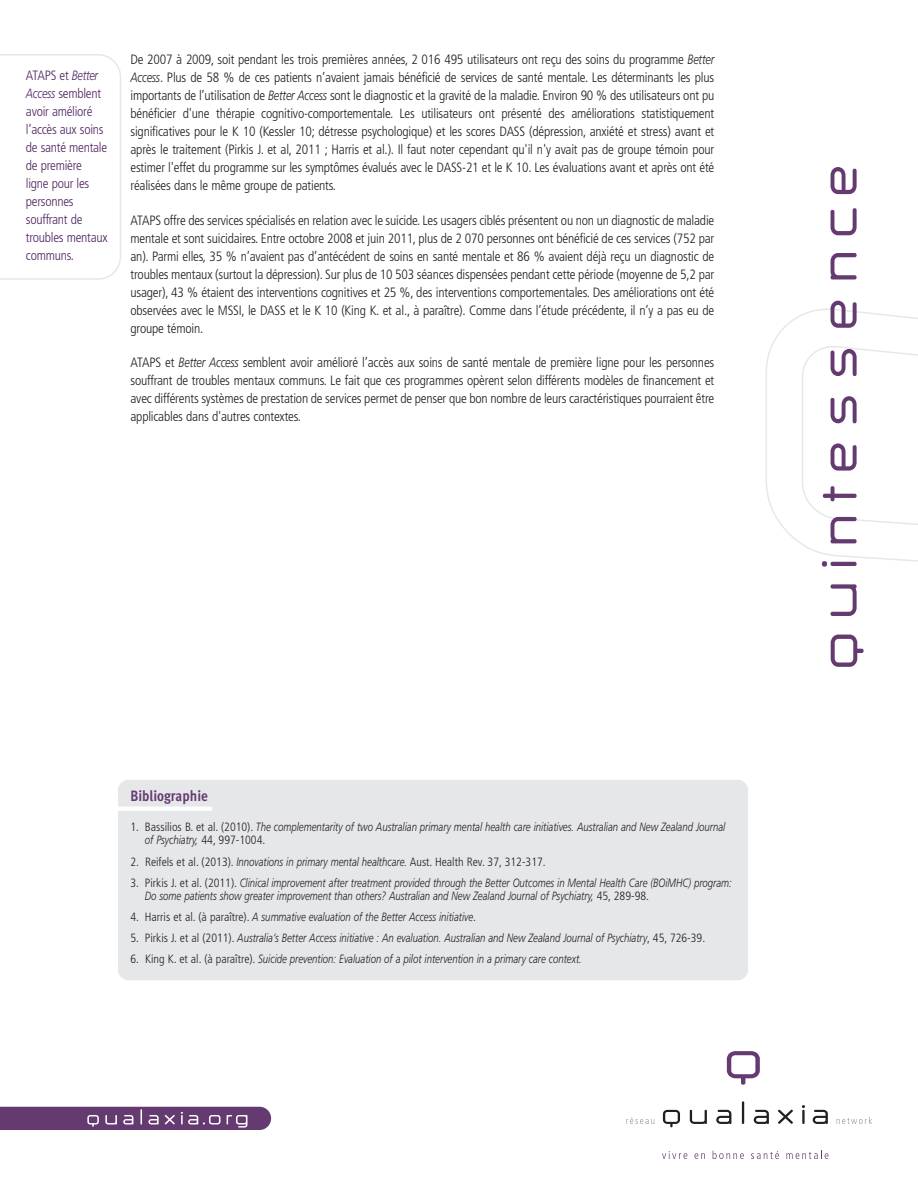
<style>
.page{position:relative;width:918px;height:1188px;background:#fff}
.page>*{position:absolute;margin:0;border:0;box-sizing:border-box;transform-origin:0 0}
.t1{font:700 15px "Meta Cond";color:#643a71}
.t2{font:300 condensed 13.5px/18px "Frutiger";letter-spacing:-.015em;color:#231f20;text-align:justify}
.t3{font:300 condensed 13.5px/18px "Frutiger";letter-spacing:-.02em;color:#512662}
.t4{font:italic 300 12px/13.5px "Frutiger";color:#231f20;scale:.8 1}
.t5{font:300 condensed 12px "Frutiger";color:#231f20}
.s1{font-style:italic;font-stretch:normal}
.s2{font-style:normal;font-stretch:condensed}
</style>
<div class="page">
<svg style="left:690px;top:1110px;width:17px;height:14px"></svg>
<svg style="left:754px;top:1110px;width:15px;height:14px"></svg>
<svg style="left:813px;top:1110px;width:15px;height:14px"></svg>
<svg style="left:716px;top:1110px;width:15px;height:14px"></svg>
<hr style="left:802px;top:1110px;width:3px;height:14px;background:#231f20">
<hr style="left:742px;top:1101px;width:2px;height:23px;background:#231f20">
<svg style="left:778px;top:1110px;width:15px;height:14px"></svg>
<svg style="left:626px;top:1117px;width:28px;height:7px"></svg>
<svg style="left:662px;top:1151px;width:25px;height:8px"></svg>
<svg style="left:694px;top:1153px;width:11px;height:6px"></svg>
<svg style="left:713px;top:1151px;width:31px;height:8px"></svg>
<svg style="left:751px;top:1151px;width:28px;height:8px"></svg>
<svg style="left:786px;top:1151px;width:42px;height:8px"></svg>
<svg style="left:837px;top:1117px;width:35px;height:7px"></svg>
<svg style="left:663px;top:1110px;width:17px;height:17px"></svg>
<svg style="left:727px;top:1051px;width:33px;height:34px"></svg>
<svg style="left:0;top:1107px;width:271px;height:23px;background:#704a7c"></svg>
<svg style="left:831px;top:584px;width:26px;height:32px"></svg>
<svg style="left:766px;top:301px;width:152px;height:266px"></svg>
<svg style="left:831px;top:253px;width:26px;height:26px"></svg>
<svg style="left:831px;top:208px;width:26px;height:27px"></svg>
<svg style="left:831px;top:167px;width:26px;height:27px"></svg>
<svg style="left:831px;top:635px;width:33px;height:32px"></svg>
<svg style="left:0;top:54px;width:121px;height:226px"></svg>
<div style="left:118px;top:780px;width:630px;height:200px;background:#e6e7e9"></div>
<hr style="left:54px;top:807px;width:159px;height:4px;background:#fff;border-radius:2px">
<p class="t3" style="left:26px;top:67px;width:83px">ATAPS et <span class="s1">Better<br>Access</span> semblent avoir amélioré l’accès aux soins de santé mentale de première ligne pour les personnes souffrant de troubles mentaux communs.</p>
<p class="t2" style="left:130px;top:51px;width:585px">De 2007 à 2009, soit pendant les trois premières années, 2 016 495 utilisateurs ont reçu des soins du programme <span class="s1">Better Access</span>. Plus de 58 % de ces patients n’avaient jamais bénéficié de services de santé mentale. Les déterminants les plus importants de l’utilisation de <span class="s1">Better Access</span> sont le diagnostic et la gravité de la maladie. Environ 90 % des utilisateurs ont pu bénéficier d'une thérapie cognitivo-comportementale. Les utilisateurs ont présenté des améliorations statistiquement significatives pour le K 10 (Kessler 10; détresse psychologique) et les scores DASS (dépression, anxiété et stress) avant et après le traitement (Pirkis J. et al, 2011 ; Harris et al.). Il faut noter cependant qu'il n'y avait pas de groupe témoin pour estimer l'effet du programme sur les symptômes évalués avec le DASS-21 et le K 10. Les évaluations avant et après ont été réalisées dans le même groupe de patients.</p>
<p class="t2" style="left:131px;top:211px;width:585px">ATAPS offre des services spécialisés en relation avec le suicide. Les usagers ciblés présentent ou non un diagnostic de maladie mentale et sont suicidaires. Entre octobre 2008 et juin 2011, plus de 2 070 personnes ont bénéficié de ces services (752 par an). Parmi elles, 35 % n’avaient pas d’antécédent de soins en santé mentale et 86 % avaient déjà reçu un diagnostic de troubles mentaux (surtout la dépression). Sur plus de 10 503 séances dispensées pendant cette période (moyenne de 5,2 par usager), 43 % étaient des interventions cognitives et 25 %, des interventions comportementales. Des améliorations ont été observées avec le MSSI, le DASS et le K 10 (King K. et al., à paraître). Comme dans l’étude précédente, il n’y a pas eu de groupe témoin.</p>
<p class="t2" style="left:131px;top:354px;width:585px">ATAPS et <span class="s1">Better Access</span> semblent avoir amélioré l’accès aux soins de santé mentale de première ligne pour les personnes souffrant de troubles mentaux communs. Le fait que ces programmes opèrent selon différents modèles de financement et avec différents systèmes de prestation de services permet de penser que bon nombre de leurs caractéristiques pourraient être applicables dans d'autres contextes.</p>
<p class="t1" style="left:130px;top:787px;width:79px">Bibliographie</p>
<p class="t4" style="left:145px;top:820px;width:727px;text-indent:-14px"><span class="s2">1. Bassilios B. et al. (2010).</span> The complementarity of two Australian primary mental health care initiatives. Australian and New Zealand Journal of Psychiatry, <span class="s2">44, 997-1004.</span></p>
<p class="t5" style="left:131px;top:855px;width:417px">2. Reifels et al. (2013). <span class="s1">Innovations in primary mental healthcare.</span> Aust. Health Rev. 37, 312-317.</p>
<p class="t4" style="left:145px;top:876px;width:735px;text-indent:-14px"><span class="s2">3. Pirkis J. et al. (2011).</span> Clinical improvement after treatment provided through the Better Outcomes in Mental Health Care (BOiMHC) program:<br>Do some patients show greater improvement than others? Australian and New Zealand Journal of Psychiatry, <span class="s2">45, 289-98.</span></p>
<p class="t4" style="left:131px;top:910px;width:434px"><span class="s2">4. Harris et al. (à paraître).</span> A summative evaluation of the Better Access initiative<span class="s2">.</span></p>
<p class="t4" style="left:130px;top:931px;width:720px"><span class="s2">5. Pirkis J. et al (2011).</span> Australia’s Better Access initiative : An evaluation. Australian and New Zealand Journal of Psychiatry<span class="s2">, 45, 726-39.</span></p>
<p class="t4" style="left:131px;top:952px;width:566px"><span class="s2">6. King K. et al. (à paraître).</span> Suicide prevention: Evaluation of a pilot intervention in a primary care context.</p>
</div>
